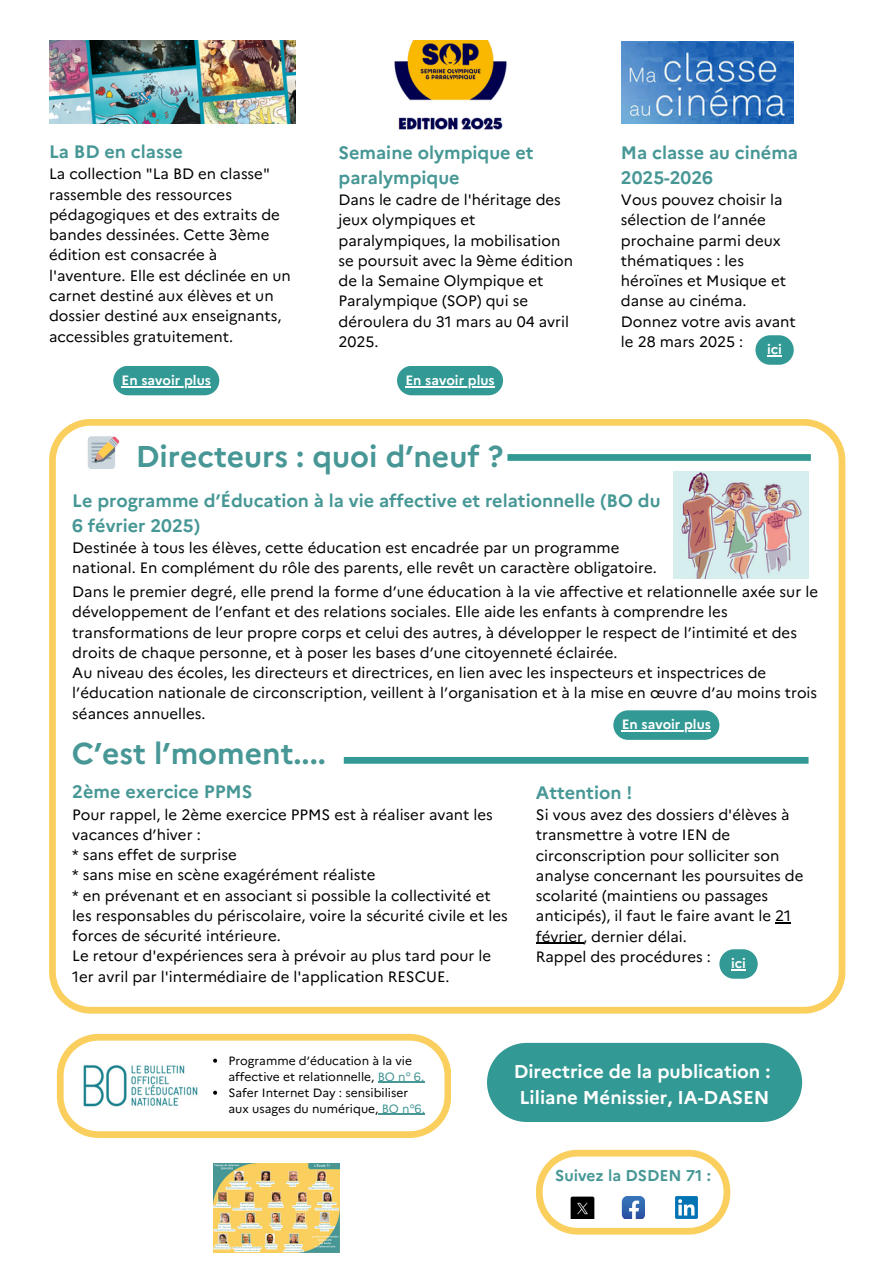
<style>
.page{position:relative;width:894px;height:1264px;background:#fff}
.page>*{position:absolute;margin:0;border:0;box-sizing:border-box;transform-origin:0 0}
.t1{font:700 30px "Marianne";color:#469795}
.t2{font:700 18.6px/25.8px "Marianne";color:#fff;text-align:center}
.t3{font:700 18px/24.8px "Marianne";color:#469795}
.t4{font:700 15.6px "Marianne";color:#469795}
.t5{font:15px/20.2px "Marianne";color:#000}
.t6{font:700 13.5px "Marianne";color:#fff}
.t7{font:12px/16px "Marianne";color:#000}
.s1{color:#469795}
</style>
<div class="page">
<svg style="left:49px;top:419px;width:795px;height:594px"></svg>
<div style="left:487px;top:1042px;width:314px;height:79px;background:#339994"></div>
<svg style="left:535px;top:1149px;width:195px;height:85px"></svg>
<img style="left:570px;top:1196px;width:24px;height:22px">
<img style="left:675px;top:1196px;width:22px;height:22px">
<img style="left:213px;top:1163px;width:126px;height:89px">
<div style="left:507px;top:454px;width:303px;height:7px;background:#339994"></div>
<svg style="left:57px;top:1033px;width:394px;height:104px"></svg>
<img style="left:81px;top:1058px;width:117px;height:54px">
<div style="left:719px;top:949px;width:38px;height:29px;background:#339994;border-radius:15px"></div>
<svg style="left:731px;top:969px;width:14px;height:1px"></svg>
<div style="left:343px;top:757px;width:465px;height:6px;background:#339994"></div>
<div style="left:613px;top:710px;width:106px;height:30px;background:#339994;border-radius:15px"></div>
<hr style="left:621px;top:730px;width:89px;height:1px;background:#fff">
<img style="left:673px;top:472px;width:135px;height:107px">
<svg style="left:775px;top:922px;width:16px;height:1px"></svg>
<hr style="left:535px;top:942px;width:48px;height:2px;background:#000">
<img style="left:621px;top:41px;width:172px;height:82px">
<div style="left:755px;top:335px;width:38px;height:30px;background:#339994;border-radius:15px"></div>
<svg style="left:767px;top:355px;width:14px;height:1px"></svg>
<img style="left:49px;top:40px;width:246px;height:84px">
<img style="left:394px;top:40px;width:113px;height:90px">
<div style="left:397px;top:366px;width:106px;height:29px;background:#339994;border-radius:15px"></div>
<hr style="left:405px;top:386px;width:89px;height:1px;background:#fff">
<div style="left:113px;top:366px;width:106px;height:29px;background:#339994;border-radius:15px"></div>
<hr style="left:122px;top:386px;width:89px;height:1px;background:#fff">
<svg style="left:88px;top:436px;width:31px;height:33px"></svg>
<h4 class="t3" style="left:49px;top:138px;width:135px">La BD en classe</h4>
<h4 class="t5" style="left:49px;top:163px;width:243px">La collection "La BD en classe" rassemble des ressources pédagogiques et des extraits de bandes dessinées. Cette 3ème édition est consacrée à l'aventure. Elle est déclinée en un carnet destiné aux élèves et un dossier destiné aux enseignants, accessibles gratuitement.</h4>
<h1 class="t3" style="left:338px;top:139px;width:196px">Semaine olympique et paralympique</h1>
<h1 class="t5" style="left:338px;top:188px;width:236px">Dans le cadre de l'héritage des jeux olympiques et paralympiques, la mobilisation se poursuit avec la 9ème édition de la Semaine Olympique et<br>Paralympique (SOP) qui se déroulera du 31 mars au 04 avril<br>2025.</h1>
<h4 class="t6" style="left:122px;top:369px;width:91px">En savoir plus</h4>
<p class="t6" style="left:405px;top:369px;width:91px">En savoir plus</p>
<h5 class="t1" style="left:136px;top:433px;width:369px">Directeurs : quoi d’neuf ?</h5>
<h4 class="t3" style="left:620px;top:139px;width:179px">Ma classe au cinéma<br>2025-2026</h4>
<h4 class="t5" style="left:620px;top:188px;width:176px">Vous pouvez choisir la sélection de l’année prochaine parmi deux thématiques : les héroïnes et Musique et danse au cinéma.<br>Donnez votre avis avant le 28 mars 2025 :</h4>
<h5 class="t6" style="left:766px;top:339px;width:16px">ici</h5>
<h5 class="t3" style="left:72px;top:486px;width:589px">Le programme d’Éducation à la vie affective et relationnelle (BO du<br>6 février 2025)</h5>
<h5 class="t5" style="left:72px;top:536px;width:586px">Destinée à tous les élèves, cette éducation est encadrée par un programme national. En complément du rôle des parents, elle revêt un caractère obligatoire.</h5>
<p class="t5" style="left:72px;top:580px;width:747px">Dans le premier degré, elle prend la forme d’une éducation à la vie affective et relationnelle axée sur le développement de l’enfant et des relations sociales. Elle aide les enfants à comprendre les transformations de leur propre corps et celui des autres, à développer le respect de l’intimité et des droits de chaque personne, et à poser les bases d’une citoyenneté éclairée.<br>Au niveau des écoles, les directeurs et directrices, en lien avec les inspecteurs et inspectrices de l’éducation nationale de circonscription, veillent à l’organisation et à la mise en œuvre d’au moins trois séances annuelles.</p>
<p class="t6" style="left:621px;top:714px;width:91px">En savoir plus</p>
<h4 class="t1" style="left:72px;top:730px;width:255px">C’est l’moment....</h4>
<h4 class="t3" style="left:72px;top:778px;width:182px">2ème exercice PPMS</h4>
<h4 class="t5" style="left:72px;top:802px;width:437px">Pour rappel, le 2ème exercice PPMS est à réaliser avant les vacances d’hiver :<br>* sans effet de surprise<br>* sans mise en scène exagérément réaliste<br>* en prévenant et en associant si possible la collectivité et les responsables du périscolaire, voire la sécurité civile et les forces de sécurité intérieure.<br>Le retour d'expériences sera à prévoir au plus tard pour le 1er avril par l'intermédiaire de l'application RESCUE.</h4>
<p class="t3" style="left:535px;top:778px;width:98px">Attention !</p>
<p class="t5" style="left:535px;top:803px;width:269px">Si vous avez des dossiers d'élèves à transmettre à votre IEN de circonscription pour solliciter son analyse concernant les poursuites de scolarité (maintiens ou passages anticipés), il faut le faire avant le 21 février, dernier délai.<br>Rappel des procédures :</p>
<p class="t6" style="left:730px;top:953px;width:16px">ici</p>
<h4 class="t7" style="left:228px;top:1051px;width:197px">Programme d’éducation à la vie affective et relationnelle, <span class="s1">BO n° 6.</span></h4>
<h5 class="t7" style="left:228px;top:1083px;width:198px">Safer Internet Day : sensibiliser aux usages du numérique, <span class="s1">BO n°6.</span></h5>
<p class="t2" style="left:513px;top:1056px;width:258px">Directrice de la publication :<br>Liliane Ménissier, IA-DASEN</p>
<p class="t4" style="left:555px;top:1163px;width:157px">Suivez la DSDEN 71 :</p>
</div>
